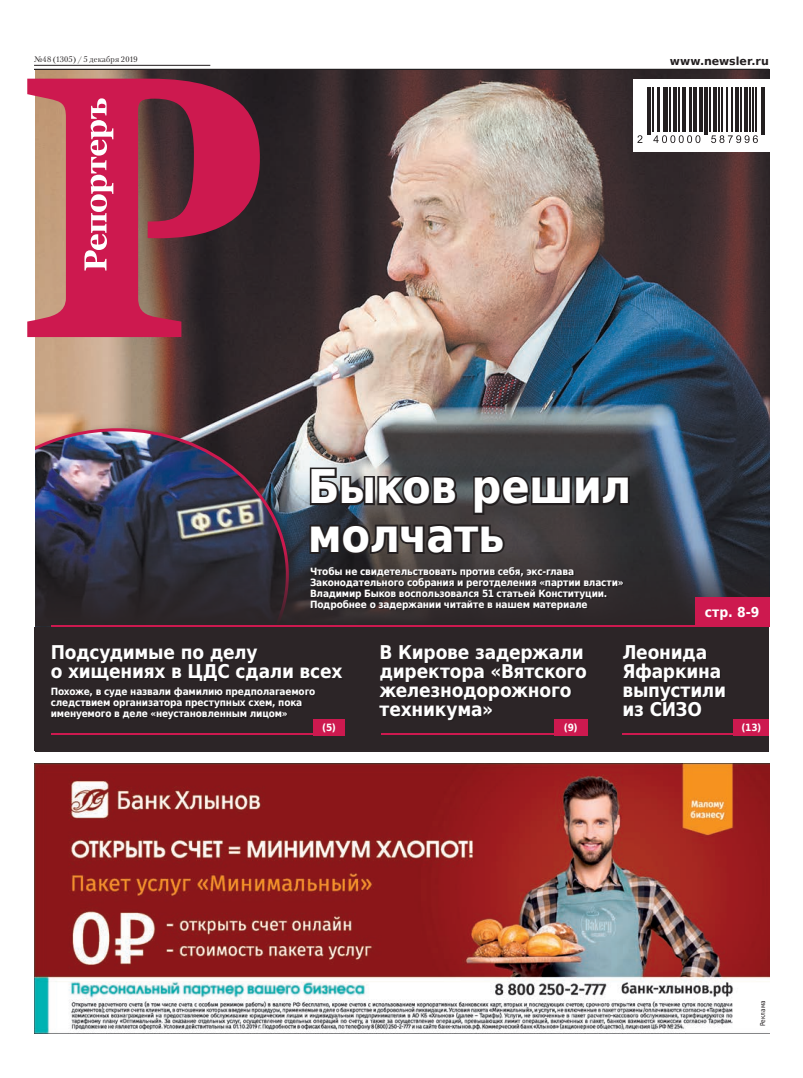
<style>
.page{position:relative;width:803px;height:1078px;background:#fff}
.page>*{position:absolute;margin:0;border:0;box-sizing:border-box;transform-origin:0 0}
.t1{font:700 46.5px/48.6px "DejaVu Sans Condensed";letter-spacing:-.015em;color:#fff}
.t2{font:700 19px/19px "DejaVu Sans Condensed";letter-spacing:-.015em;color:#fff}
.t3{font:700 13.7px "DejaVu Sans Condensed";color:#fff}
.t4{font:700 11px "DejaVu Sans";color:#231f20}
.t5{font:700 10px/11px "DejaVu Sans Condensed";letter-spacing:-.015em;color:#fff}
.Каммент2{font:8px "Petersburg C";letter-spacing:.02em;color:#231f20}
.t6{font:6.7px "DejaVu Sans Condensed";letter-spacing:.01em;color:#231f20;scale:.95 1}
</style>
<div class="page">
<div style="left:34px;top:69px;width:735px;height:682px;background:#2c2527"></div>
<img style="left:34px;top:70px;width:735px;height:476px">
<svg style="left:632px;top:79px;width:137px;height:72px;fill:#fff"></svg>
<hr style="left:651px;top:87px;width:2px;height:44px;background:#231f20">
<hr style="left:666px;top:87px;width:1px;height:44px;background:#231f20">
<hr style="left:669px;top:87px;width:1px;height:44px;background:#231f20">
<hr style="left:677px;top:87px;width:2px;height:44px;background:#231f20">
<hr style="left:692px;top:87px;width:1px;height:44px;background:#231f20">
<hr style="left:695px;top:87px;width:1px;height:44px;background:#231f20">
<hr style="left:709px;top:87px;width:1px;height:44px;background:#231f20">
<hr style="left:717px;top:87px;width:1px;height:44px;background:#231f20">
<hr style="left:721px;top:87px;width:1px;height:44px;background:#231f20">
<hr style="left:726px;top:87px;width:1px;height:44px;background:#231f20">
<hr style="left:731px;top:87px;width:1px;height:44px;background:#231f20">
<hr style="left:739px;top:87px;width:1px;height:44px;background:#231f20">
<hr style="left:748px;top:87px;width:1px;height:44px;background:#231f20">
<svg style="left:743px;top:87px;width:4px;height:44px"></svg>
<svg style="left:734px;top:87px;width:4px;height:44px"></svg>
<svg style="left:712px;top:87px;width:4px;height:44px"></svg>
<hr style="left:699px;top:87px;width:3px;height:44px;background:#231f20">
<svg style="left:681px;top:87px;width:4px;height:44px"></svg>
<hr style="left:689px;top:87px;width:2px;height:44px;background:#231f20">
<hr style="left:663px;top:87px;width:2px;height:44px;background:#231f20">
<hr style="left:656px;top:87px;width:3px;height:44px;background:#231f20">
<svg style="left:672px;top:87px;width:4px;height:44px"></svg>
<hr style="left:752px;top:87px;width:1px;height:44px;background:#231f20">
<hr style="left:754px;top:87px;width:1px;height:44px;background:#231f20">
<hr style="left:646px;top:87px;width:1px;height:48px;background:#231f20">
<hr style="left:649px;top:87px;width:1px;height:48px;background:#231f20">
<hr style="left:704px;top:87px;width:1px;height:48px;background:#231f20">
<hr style="left:706px;top:87px;width:1px;height:48px;background:#231f20">
<hr style="left:761px;top:87px;width:1px;height:48px;background:#231f20">
<hr style="left:763px;top:87px;width:1px;height:48px;background:#231f20">
<svg style="left:637px;top:135px;width:5px;height:8px"></svg>
<svg style="left:653px;top:135px;width:47px;height:8px"></svg>
<svg style="left:710px;top:135px;width:47px;height:8px"></svg>
<div style="left:554px;top:719px;width:33px;height:16px;background:#cd194f"></div>
<hr style="left:381px;top:733px;width:200px;height:2px;background:#cd194f">
<div style="left:733px;top:719px;width:36px;height:16px;background:#cd194f"></div>
<hr style="left:622px;top:733px;width:146px;height:2px;background:#cd194f">
<div style="left:381px;top:645px;width:206px;height:76px;background:#2c2527"></div>
<div style="left:24px;top:422px;width:283px;height:317px;background:#231f20;opacity:.79"></div>
<img style="left:34px;top:426px;width:256px;height:200px">
<svg style="left:34px;top:546px;width:735px;height:79px"></svg>
<div style="left:0;top:69px;width:34px;height:981px;background:#fff"></div>
<div style="left:34px;top:626px;width:326px;height:124px;background:#2c2527"></div>
<hr style="left:51px;top:624px;width:693px;height:2px;background:#cd194f">
<div style="left:694px;top:597px;width:75px;height:29px;background:#cd194f"></div>
<div style="left:311px;top:567px;width:312px;height:43px;background:#231f20;opacity:.98"></div>
<div style="left:313px;top:719px;width:31px;height:16px;background:#cd194f"></div>
<hr style="left:51px;top:733px;width:274px;height:2px;background:#cd194f">
<svg style="left:307px;top:465px;width:324px;height:92px"></svg>
<svg style="left:27px;top:79px;width:233px;height:258px;fill:#cd1f4f"></svg>
<svg style="left:84px;top:98px;width:29px;height:172px;background:#dc5f84"></svg>
<img style="left:34px;top:763px;width:735px;height:270px">
<hr style="left:34px;top:65px;width:176px;height:1px;background:#231f20">
<hr style="left:34px;top:69px;width:734px;height:1px;background:#231f20">
<p class="Каммент2" style="left:34px;top:55px;width:105px">№48 (1305) / 5 декабря 2019</p>
<p class="t4" style="left:669px;top:52px;width:101px">www.newsler.ru</p>
<p class="t1" style="left:308px;top:461px;width:325px">Быков решил молчать</p>
<p class="t5" style="left:310px;top:565px;width:315px">Чтобы не свидетельствовать против себя, экс-глава Законодательного собрания и реготделения «партии власти» Владимир Быков воспользовался 51 статьей Конституции.<br>Подробнее о задержании читайте в нашем материале</p>
<p class="t3" style="left:704px;top:600px;width:56px">стр. 8-9</p>
<p class="t2" style="left:51px;top:641px;width:293px">Подсудимые по делу<br>о хищениях в ЦДС сдали всех</p>
<p class="t5" style="left:51px;top:685px;width:266px">Похоже, в суде назвали фамилию предполагаемого следствием организатора преступных схем, пока именуемого в деле «неустановленным лицом»</p>
<p class="t5" style="left:322px;top:721px;width:15px">(5)</p>
<p class="t2" style="left:379px;top:641px;width:209px">В Кирове задержали директора «Вятского железнодорожного техникума»</p>
<p class="t2" style="left:622px;top:641px;width:105px">Леонида<br>Яфаркина выпустили из СИЗО</p>
<p class="t5" style="left:563px;top:721px;width:15px">(9)</p>
<p class="t5" style="left:741px;top:721px;width:21px">(13)</p>
<p class="t6" style="left:757px;top:1026px;width:29px;rotate:-90deg">Реклама</p>
</div>
